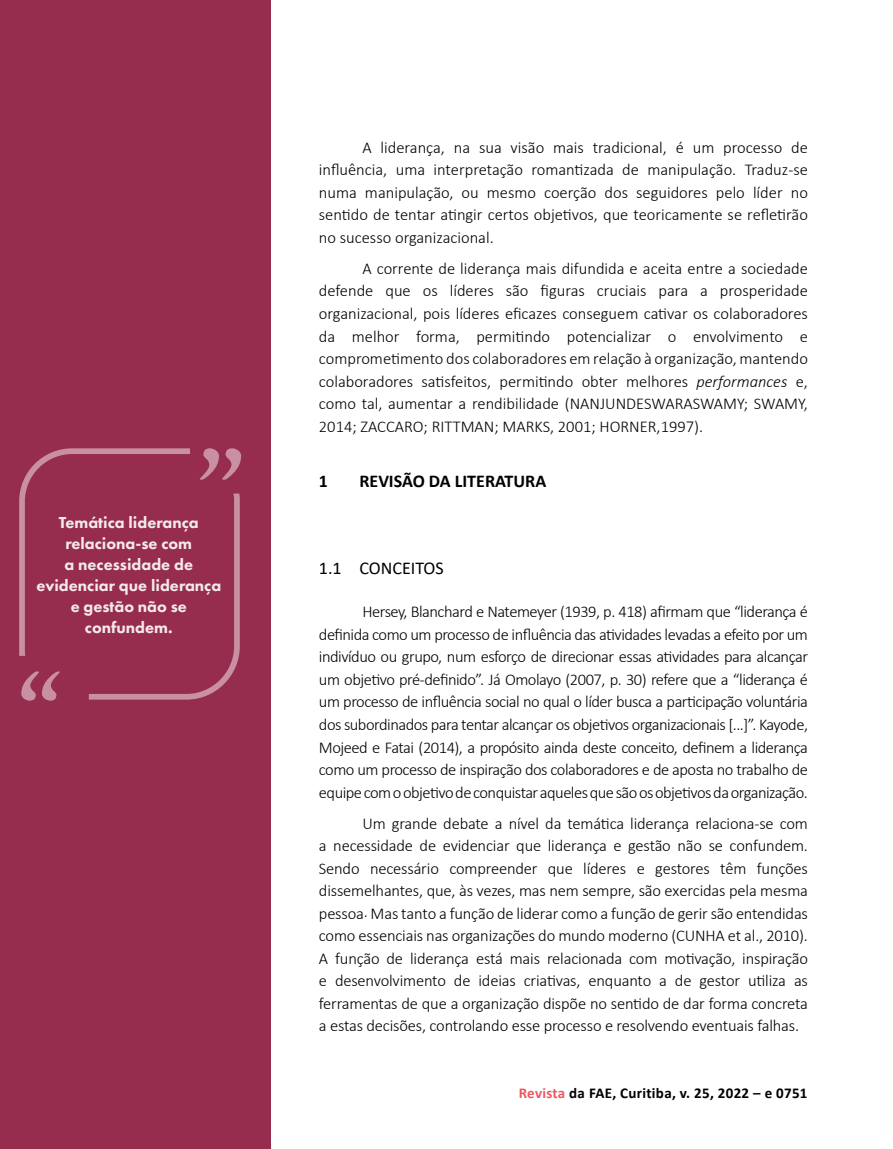
<style>
.page{position:relative;width:893px;height:1149px;background:#fff}
.page>*{position:absolute;margin:0;border:0;box-sizing:border-box;transform-origin:0 0}
.t1{font:700 18px "Calibri";color:#000}
.t2{font:18px "Calibri";color:#000}
.t3{font:300 16.5px/22.5px "Calibri";letter-spacing:-.01em;color:#000;text-align:justify}
.t4{font:800 16.5px/21px "Futura PT";color:#fff;text-align:center}
.t5{font:700 15px "Calibri";letter-spacing:.02em;color:#000}
.s1{font-style:italic}
.s2{color:#f05661}
</style>
<div class="page">
<div style="left:0;top:0;width:270px;height:1148px;background:#962c4e"></div>
<svg style="left:19px;top:448px;width:222px;height:252px"></svg>
<p class="t4" style="left:36px;top:511px;width:186px">Temática liderança relaciona-se com<br>a necessidade de evidenciar que liderança e gestão não se confundem.</p>
<p class="t3" style="left:319px;top:136px;width:491px;text-indent:43px">A liderança, na sua visão mais tradicional, é um processo de influência, uma interpretação romantizada de manipulação. Traduz-se numa manipulação, ou mesmo coerção dos seguidores pelo líder no sentido de tentar atingir certos objetivos, que teoricamente se refletirão no sucesso organizacional.</p>
<p class="t3" style="left:319px;top:257px;width:491px;text-indent:43px">A corrente de liderança mais difundida e aceita entre a sociedade defende que os líderes são figuras cruciais para a prosperidade organizacional, pois líderes eficazes conseguem cativar os colaboradores da melhor forma, permitindo potencializar o envolvimento e comprometimento dos colaboradores em relação à organização, mantendo colaboradores satisfeitos, permitindo obter melhores <span class="s1">performances</span> e, como tal, aumentar a rendibilidade (NANJUNDESWARASWAMY; SWAMY, 2014; ZACCARO; RITTMAN; MARKS, 2001; HORNER,1997).</p>
<p class="t1" style="left:319px;top:468px;width:11px">1</p>
<p class="t1" style="left:359px;top:468px;width:188px">REVISÃO DA LITERATURA</p>
<p class="t2" style="left:319px;top:555px;width:126px">1.1 CONCEITOS</p>
<p class="t3" style="left:319px;top:600px;width:491px;text-indent:43px">Hersey, Blanchard e Natemeyer (1939, p. 418) afirmam que “liderança é definida como um processo de influência das atividades levadas a efeito por um indivíduo ou grupo, num esforço de direcionar essas atividades para alcançar um objetivo pré-definido”. Já Omolayo (2007, p. 30) refere que a “liderança é um processo de influência social no qual o líder busca a participação voluntária dos subordinados para tentar alcançar os objetivos organizacionais [...]”. Kayode, Mojeed e Fatai (2014), a propósito ainda deste conceito, definem a liderança como um processo de inspiração dos colaboradores e de aposta no trabalho de equipe com o objetivo de conquistar aqueles que são os objetivos da organização.</p>
<p class="t3" style="left:319px;top:811px;width:491px;text-indent:43px">Um grande debate a nível da temática liderança relaciona-se com a necessidade de evidenciar que liderança e gestão não se confundem.<br>Sendo necessário compreender que líderes e gestores têm funções dissemelhantes, que, às vezes, mas nem sempre, são exercidas pela mesma pessoa. Mas tanto a função de liderar como a função de gerir são entendidas como essenciais nas organizações do mundo moderno (CUNHA et al., 2010).<br>A função de liderança está mais relacionada com motivação, inspiração e desenvolvimento de ideias criativas, enquanto a de gestor utiliza as ferramentas de que a organização dispõe no sentido de dar forma concreta a estas decisões, controlando esse processo e resolvendo eventuais falhas.</p>
<p class="t5" style="left:519px;top:1081px;width:290px"><span class="s2">Revista</span> da FAE, Curitiba, v. 25, 2022 – e 0751</p>
</div>
